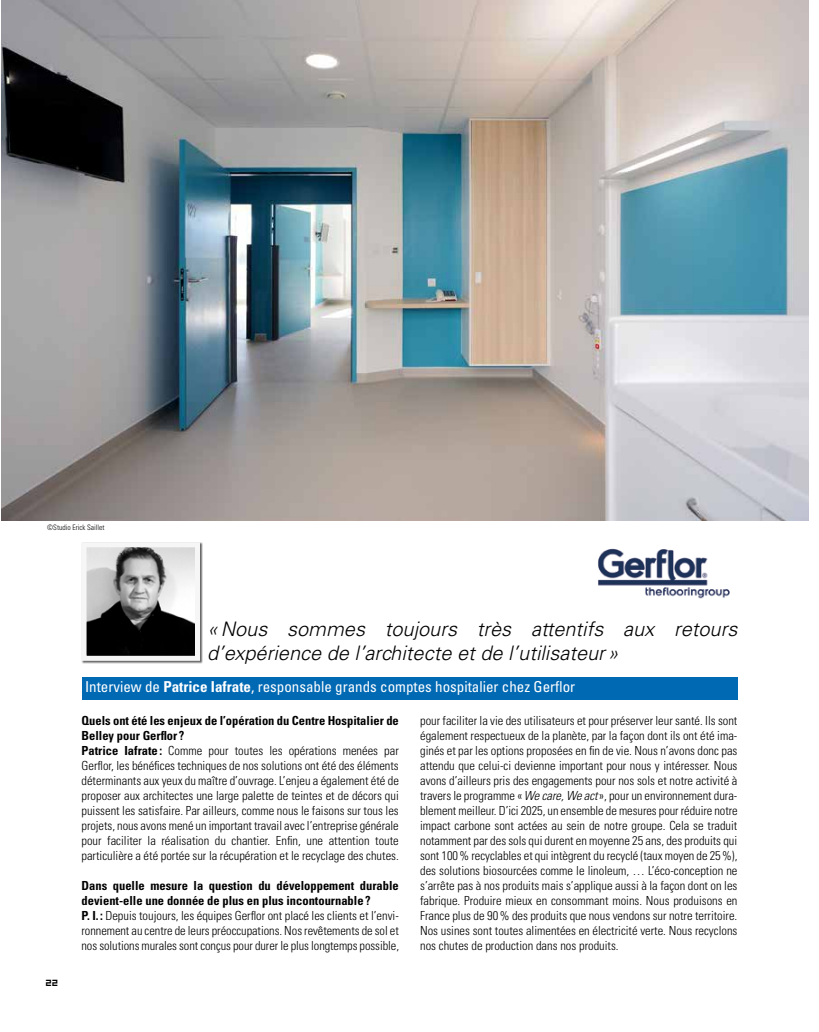
<style>
.page{position:relative;width:819px;height:1032px;background:#fff}
.page>*{position:absolute;margin:0;border:0;box-sizing:border-box;transform-origin:0 0}
.t1{font:italic 300 20px/24px "Univers LT Std";color:#000}
.t2{font:condensed 15px "Univers LT Std";color:#fff}
.t3{font:300 condensed 12.5px/15px "Univers LT Std";color:#000}
.t4{font:10px "Hooge 0555";color:#000}
.t5{font:300 condensed 7.5px "Univers LT Std";color:#000}
.s1{font-weight:700}
.s2{font-style:italic}
</style>
<div class="page">
<img style="left:1px;top:0;width:807px;height:520px">
<div style="left:81px;top:677px;width:656px;height:22px;background:#0069b4"></div>
<div style="left:81px;top:541px;width:121px;height:122px;background:#000;opacity:.6"></div>
<img style="left:87px;top:548px;width:107px;height:106px">
<div style="left:81px;top:542px;width:119px;height:118px;border:5px solid #f6f6f6"></div>
<img style="left:598px;top:548px;width:132px;height:51px">
<p class="t5" style="left:47px;top:522px;width:59px">©Studio Erick Saillet</p>
<p class="t4" style="left:46px;top:975px;width:14px">22</p>
<h1 class="t1" style="left:207px;top:617px;width:531px">«Nous sommes toujours très attentifs aux retours d’expérience de l’architecte et de l’utilisateur»</h1>
<p class="t2" style="left:85px;top:677px;width:491px">Interview de <span class="s1">Patrice Iafrate</span>, responsable grands comptes hospitalier chez Gerflor</p>
<p class="t3" style="left:81px;top:713px;width:319px"><span class="s1">Quels ont été les enjeux de l’opération du Centre Hospitalier de Belley pour Gerflor ?<br>Patrice Iafrate:</span> Comme pour toutes les opérations menées par Gerflor, les bénéfices techniques de nos solutions ont été des éléments déterminants aux yeux du maître d’ouvrage. L’enjeu a également été de proposer aux architectes une large palette de teintes et de décors qui puissent les satisfaire. Par ailleurs, comme nous le faisons sur tous les projets, nous avons mené un important travail avec l’entreprise générale pour faciliter la réalisation du chantier. Enfin, une attention toute particulière a été portée sur la récupération et le recyclage des chutes.</p>
<p class="t3" style="left:81px;top:878px;width:319px"><span class="s1">Dans quelle mesure la question du développement durable devient-elle une donnée de plus en plus incontournable?<br>P. I. :</span> Depuis toujours, les équipes Gerflor ont placé les clients et l’envi&shy;ronnement au centre de leurs préoccupations. Nos revêtements de sol et nos solutions murales sont conçus pour durer le plus longtemps possible,</p>
<p class="t3" style="left:420px;top:713px;width:319px;text-align:justify">pour faciliter la vie des utilisateurs et pour préserver leur santé. Ils sont également respectueux de la planète, par la façon dont ils ont été ima&shy;ginés et par les options proposées en fin de vie. Nous n’avons donc pas attendu que celui-ci devienne important pour nous y intéresser. Nous avons d’ailleurs pris des engagements pour nos sols et notre activité à travers le programme «<span class="s2">We care, We act</span>», pour un environnement dura&shy;blement meilleur. D’ici 2025, un ensemble de mesures pour réduire notre impact carbone sont actées au sein de notre groupe. Cela se traduit notamment par des sols qui durent en moyenne 25 ans, des produits qui sont 100% recyclables et qui intègrent du recyclé (taux moyen de 25%), des solutions biosourcées comme le linoleum, … L’éco-conception ne s’arrête pas à nos produits mais s’applique aussi à la façon dont on les fabrique. Produire mieux en consommant moins. Nous produisons en France plus de 90% des produits que nous vendons sur notre territoire.<br>Nos usines sont toutes alimentées en électricité verte. Nous recyclons nos chutes de production dans nos produits.</p>
</div>
